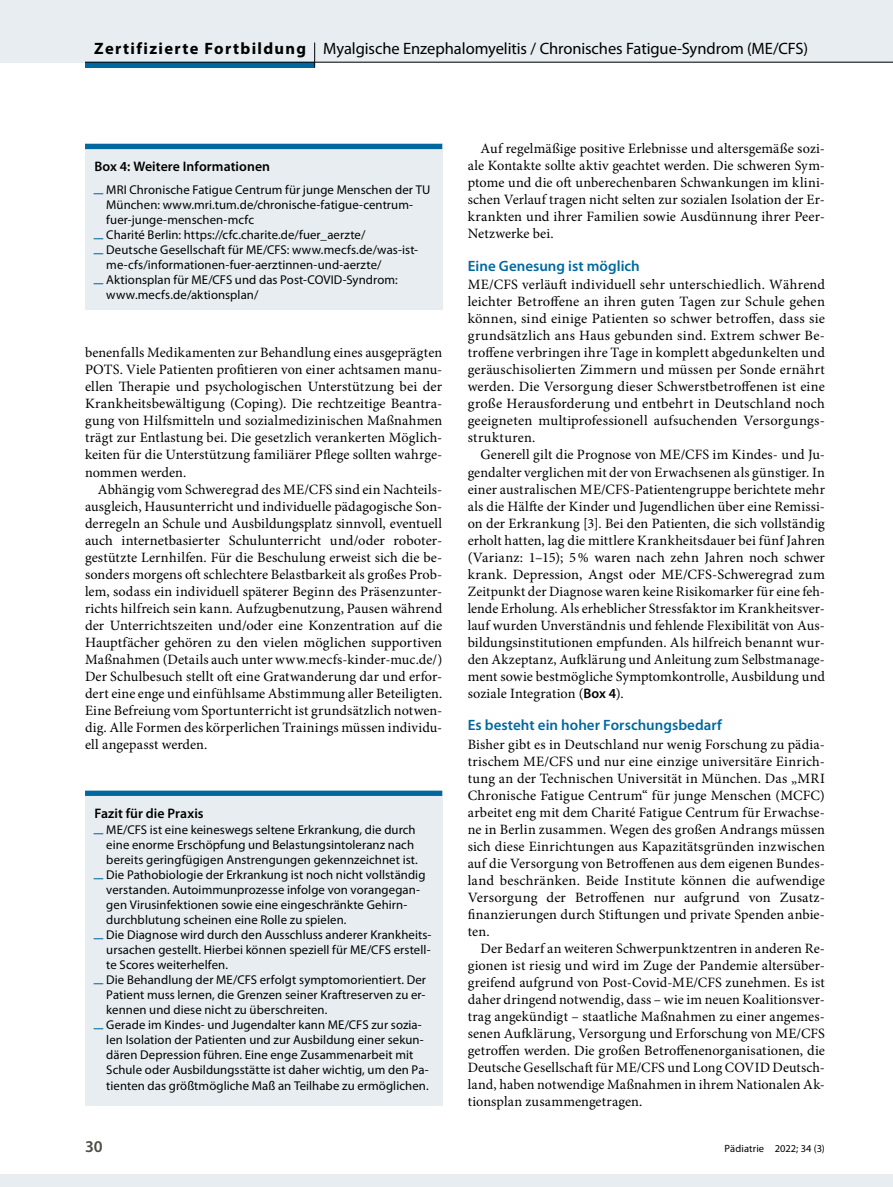
<style>
.page{position:relative;width:893px;height:1187px;background:#fff}
.page>*{position:absolute;margin:0;border:0;box-sizing:border-box;transform-origin:0 0}
.t1{font:16.5px "Myriad Pro";letter-spacing:-.005em;color:#000}
.t2{font:600 16.5px "Myriad Pro";color:#4d4c47}
.SectionHeading_1_x{font:600 15px "Myriad Pro";color:#00689f}
.Para_Indent{font:14.25px/17px "Minion Pro";letter-spacing:.005em;color:#000;text-align:justify}
.Para_x{font:14.25px/17px "Minion Pro";letter-spacing:.01em;color:#000;text-align:justify}
.Box_Heading_x{font:600 13.8px "Myriad Pro";letter-spacing:.005em;color:#000}
.t3{font:12.75px/15px "Myriad Pro";letter-spacing:.005em;color:#000}
.t4{font:10.5px "Myriad Pro";letter-spacing:.01em;color:#000}
.s1{font-weight:700}
.s2{font-weight:600;color:#00689f}
.s3{font-family:"Myriad Pro";font-weight:600;font-size:13.8px}
</style>
<div class="page">
<div style="left:0;top:0;width:892px;height:62px;background:#e7edf0"></div>
<div style="left:0;top:1174px;width:892px;height:12px;background:#e7edf0"></div>
<div style="left:85px;top:144px;width:357px;height:166px;background:#e7edf0"></div>
<div style="left:85px;top:144px;width:357px;height:5px;background:#00689f"></div>
<div style="left:85px;top:790px;width:357px;height:315px;background:#e7edf0"></div>
<div style="left:85px;top:790px;width:357px;height:5px;background:#00689f"></div>
<div style="left:85px;top:62px;width:230px;height:5px;background:#00689f"></div>
<hr style="left:85px;top:62px;width:230px;height:1px;background:#000">
<hr style="left:315px;top:62px;width:578px;height:1px;background:#000">
<svg style="left:314px;top:43px;width:1px;height:24px"></svg>
<p class="t1" style="left:94px;top:38px;width:715px"><span class="s1">Zertifizierte Fortbildung</span> Myalgische Enzephalomyelitis / Chronisches Fatigue-Syndrom (ME/CFS)</p>
<p class="Box_Heading_x" style="left:94px;top:158px;width:177px">Box 4: Weitere Informationen</p>
<p class="t3" style="left:106px;top:182px;width:326px;text-indent:-13px"><span class="s2">—</span> MRI Chronische Fatigue Centrum für junge Menschen der TU<br>München: www.mri.tum.de/chronische-fatigue-centrum&shy;fuer-junge-menschen-mcfc</p>
<p class="t3" style="left:94px;top:227px;width:273px"><span class="s2">—</span> Charité Berlin: https://cfc.charite.de/fuer_aerzte/</p>
<p class="t3" style="left:106px;top:242px;width:313px;text-indent:-13px"><span class="s2">—</span> Deutsche Gesellschaft für ME/CFS: www.mecfs.de/was-ist&shy;me-cfs/informationen-fuer-aerztinnen-und-aerzte/</p>
<p class="t3" style="left:106px;top:272px;width:293px;text-indent:-13px"><span class="s2">—</span> Aktionsplan für ME/CFS und das Post-COVID-Syndrom: www.mecfs.de/aktionsplan/</p>
<p class="Para_Indent" style="left:85px;top:344px;width:359px">benenfalls Medikamenten zur Behandlung eines ausgeprägten POTS. Viele Patienten profitieren von einer achtsamen manu&shy;ellen Therapie und psychologischen Unterstützung bei der Krankheitsbewältigung (Coping). Die rechtzeitige Beantra&shy;gung von Hilfsmitteln und sozialmedizinischen Maßnahmen trägt zur Entlastung bei. Die gesetzlich verankerten Möglich&shy;keiten für die Unterstützung familiärer Pflege sollten wahrge&shy;nommen werden.</p>
<p class="Para_Indent" style="left:85px;top:480px;width:359px;text-indent:13px">Abhängig vom Schweregrad des ME/CFS sind ein Nachteils&shy;ausgleich, Hausunterricht und individuelle pädagogische Son&shy;derregeln an Schule und Ausbildungsplatz sinnvoll, eventuell auch internetbasierter Schulunterricht und/oder roboter&shy;gestützte Lernhilfen. Für die Beschulung erweist sich die be&shy;sonders morgens oft schlechtere Belastbarkeit als großes Prob&shy;lem, sodass ein individuell späterer Beginn des Präsenzunter&shy;richts hilfreich sein kann. Aufzugbenutzung, Pausen während der Unterrichtszeiten und/oder eine Konzentration auf die Hauptfächer gehören zu den vielen möglichen supportiven Maßnahmen (Details auch unter www.mecfs-kinder-muc.de/)<br>Der Schulbesuch stellt oft eine Gratwanderung dar und erfor&shy;dert eine enge und einfühlsame Abstimmung aller Beteiligten.<br>Eine Befreiung vom Sportunterricht ist grundsätzlich notwen&shy;dig. Alle Formen des körperlichen Trainings müssen individu&shy;ell angepasst werden.</p>
<p class="Box_Heading_x" style="left:94px;top:804px;width:111px">Fazit für die Praxis</p>
<p class="t3" style="left:106px;top:822px;width:313px;text-indent:-13px"><span class="s2">—</span> ME/CFS ist eine keineswegs seltene Erkrankung, die durch eine enorme Erschöpfung und Belastungsintoleranz nach bereits geringfügigen Anstrengungen gekennzeichnet ist.</p>
<p class="t3" style="left:106px;top:867px;width:321px;text-indent:-13px"><span class="s2">—</span> Die Pathobiologie der Erkrankung ist noch nicht vollständig verstanden. Autoimmunprozesse infolge von vorangegan&shy;gen Virusinfektionen sowie eine eingeschränkte Gehirn&shy;durchblutung scheinen eine Rolle zu spielen.</p>
<p class="t3" style="left:106px;top:927px;width:327px;text-align:justify;text-indent:-13px"><span class="s2">—</span> Die Diagnose wird durch den Ausschluss anderer Krankheits&shy;ursachen gestellt. Hierbei können speziell für ME/CFS erstell&shy;te Scores weiterhelfen.</p>
<p class="t3" style="left:106px;top:972px;width:321px;text-align:justify;text-indent:-13px"><span class="s2">—</span> Die Behandlung der ME/CFS erfolgt symptomorientiert. Der Patient muss lernen, die Grenzen seiner Kraftreserven zu er&shy;kennen und diese nicht zu überschreiten.</p>
<p class="t3" style="left:106px;top:1017px;width:324px;text-indent:-13px"><span class="s2">—</span> Gerade im Kindes- und Jugendalter kann ME/CFS zur sozia&shy;len Isolation der Patienten und zur Ausbildung einer sekun&shy;dären Depression führen. Eine enge Zusammenarbeit mit Schule oder Ausbildungsstätte ist daher wichtig, um den Pa&shy;tienten das größtmögliche Maß an Teilhabe zu ermöglichen.</p>
<p class="Para_Indent" style="left:468px;top:140px;width:359px;text-indent:13px">Auf regelmäßige positive Erlebnisse und altersgemäße sozi&shy;ale Kontakte sollte aktiv geachtet werden. Die schweren Sym&shy;ptome und die oft unberechenbaren Schwankungen im klini&shy;schen Verlauf tragen nicht selten zur sozialen Isolation der Er&shy;krankten und ihrer Familien sowie Ausdünnung ihrer Peer-Netzwerke bei.</p>
<p class="SectionHeading_1_x" style="left:468px;top:256px;width:174px">Eine Genesung ist möglich</p>
<p class="Para_x" style="left:468px;top:276px;width:359px">ME/CFS verläuft individuell sehr unterschiedlich. Während leichter Betroffene an ihren guten Tagen zur Schule gehen können, sind einige Patienten so schwer betroffen, dass sie grundsätzlich ans Haus gebunden sind. Extrem schwer Be&shy;troffene verbringen ihre Tage in komplett abgedunkelten und geräuschisolierten Zimmern und müssen per Sonde ernährt werden. Die Versorgung dieser Schwerstbetroffenen ist eine große Herausforderung und entbehrt in Deutschland noch geeigneten multiprofessionell aufsuchenden Versorgungs&shy;strukturen.</p>
<p class="Para_Indent" style="left:468px;top:446px;width:359px;text-indent:13px">Generell gilt die Prognose von ME/CFS im Kindes- und Ju&shy;gendalter verglichen mit der von Erwachsenen als günstiger. In einer australischen ME/CFS-Patientengruppe berichtete mehr als die Hälfte der Kinder und Jugendlichen über eine Remissi&shy;on der Erkrankung [3]. Bei den Patienten, die sich vollständig erholt hatten, lag die mittlere Krankheitsdauer bei fünf Jahren (Varianz: 1–15); 5% waren nach zehn Jahren noch schwer krank. Depression, Angst oder ME/CFS-Schweregrad zum Zeitpunkt der Diagnose waren keine Risikomarker für eine feh&shy;lende Erholung. Als erheblicher Stressfaktor im Krankheitsver&shy;lauf wurden Unverständnis und fehlende Flexibilität von Aus&shy;bildungsinstitutionen empfunden. Als hilfreich benannt wur&shy;den Akzeptanz, Aufklärung und Anleitung zum Selbstmanage&shy;ment sowie bestmögliche Symptomkontrolle, Ausbildung und soziale Integration (<span class="s3">Box 4</span>).</p>
<p class="SectionHeading_1_x" style="left:468px;top:715px;width:256px">Es besteht ein hoher Forschungsbedarf</p>
<p class="Para_x" style="left:468px;top:735px;width:359px">Bisher gibt es in Deutschland nur wenig Forschung zu pädia&shy;trischem ME/CFS und nur eine einzige universitäre Einrich&shy;tung an der Technischen Universität in München. Das „MRI Chronische Fatigue Centrum“ für junge Menschen (MCFC) arbeitet eng mit dem Charité Fatigue Centrum für Erwachse&shy;ne in Berlin zusammen. Wegen des großen Andrangs müssen sich diese Einrichtungen aus Kapazitätsgründen inzwischen auf die Versorgung von Betroffenen aus dem eigenen Bundes&shy;land beschränken. Beide Institute können die aufwendige Versorgung der Betroffenen nur aufgrund von Zusatz&shy;finanzierungen durch Stiftungen und private Spenden anbie&shy;ten.</p>
<p class="Para_Indent" style="left:468px;top:940px;width:359px;text-indent:13px">Der Bedarf an weiteren Schwerpunktzentren in anderen Re&shy;gionen ist riesig und wird im Zuge der Pandemie altersüber&shy;greifend aufgrund von Post-Covid-ME/CFS zunehmen. Es ist daher dringend notwendig, dass – wie im neuen Koalitionsver&shy;trag angekündigt – staatliche Maßnahmen zu einer angemes&shy;senen Aufklärung, Versorgung und Erforschung von ME/CFS getroffen werden. Die großen Betroffenenorganisationen, die Deutsche Gesellschaft für ME/CFS und Long COVID Deutsch&shy;land, haben notwendige Maßnahmen in ihrem Nationalen Ak&shy;tionsplan zusammengetragen.</p>
<p class="t2" style="left:85px;top:1135px;width:19px">30</p>
<p class="t4" style="left:725px;top:1141px;width:102px">Pädiatrie 2022; 34 (3)</p>
</div>
